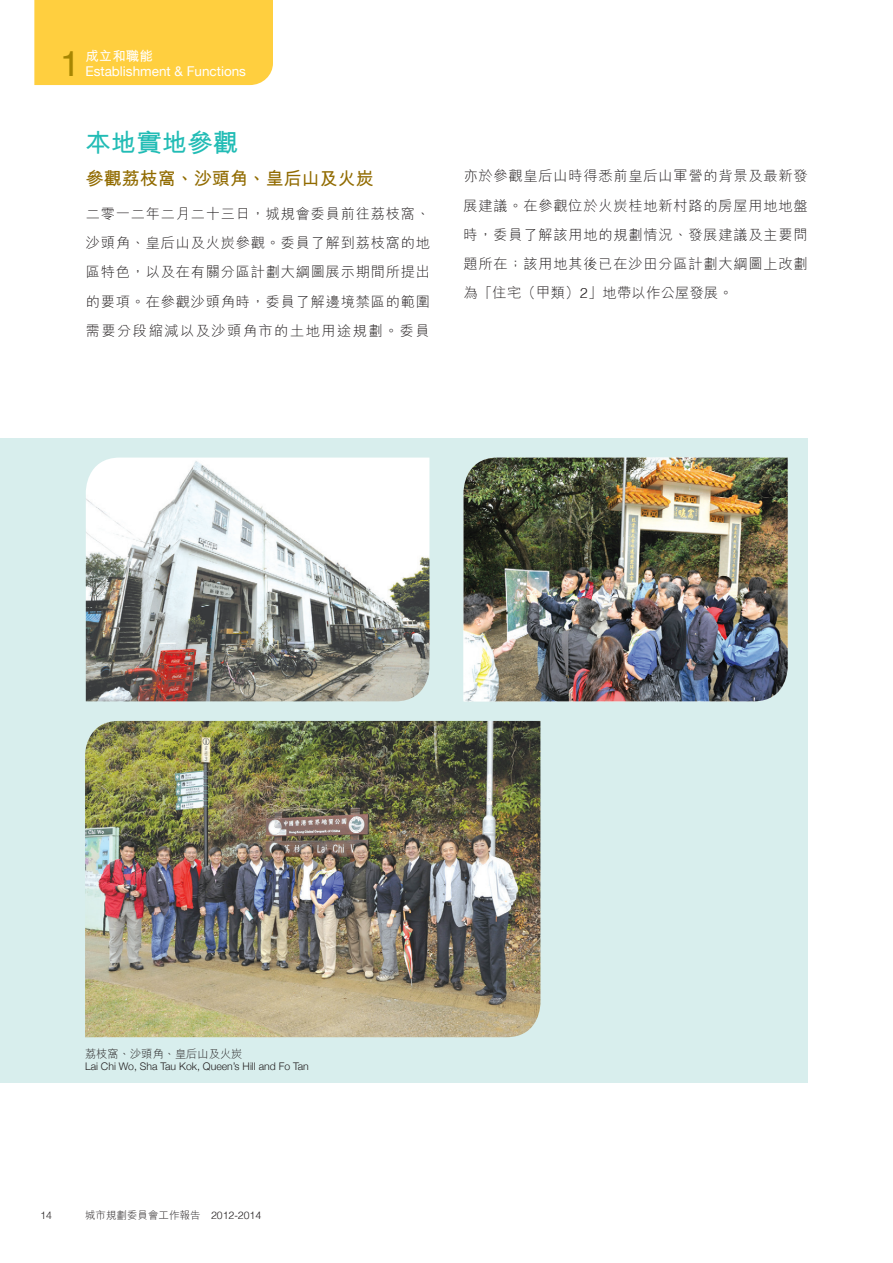
<style>
.page{position:relative;width:893px;height:1263px;background:#fff}
.page>*{position:absolute;margin:0;border:0;box-sizing:border-box;transform-origin:0 0}
.t1{font:36px "Helvetica";color:#a78602}
.t2{font:700 25.5px "M Hei HK";color:#22bcb5}
.Chi_sub2-head{font:700 18px "M Hei HK";color:#916b00}
.chi_body_text{font:300 14.25px/29.2px "M Hei HK";letter-spacing:.055em;color:#231f20;text-align:justify}
.t3{font:13.5px "Helvetica Neue";color:#fff}
.t4{font:700 13.5px "M Hei HK";color:#fff}
.Chi_cap_text{font:300 11.25px "M Hei HK";color:#231f20}
.Chi_cap_text-2{font:300 10.5px "Helvetica Neue";color:#231f20}
.t5{font:300 10.5px "M Hei HK";color:#231f20}
.s1{font-family:"Helvetica"}
</style>
<div class="page">
<div style="left:34px;top:0;width:239px;height:85px;background:#ffcf3f"></div>
<div style="left:0;top:438px;width:807px;height:644px;background:#d8eeed"></div>
<img style="left:85px;top:721px;width:455px;height:316px">
<img style="left:86px;top:458px;width:343px;height:243px">
<img style="left:463px;top:458px;width:325px;height:243px">
<h1 class="t1" style="left:60px;top:36px;width:22px">1</h1>
<p class="t4" style="left:85px;top:46px;width:69px">成立和職能</p>
<p class="t3" style="left:85px;top:62px;width:162px">Establishment &amp; Functions</p>
<p class="t2" style="left:85px;top:124px;width:155px">本地實地參觀</p>
<p class="Chi_sub2-head" style="left:86px;top:165px;width:289px">參觀荔枝窩、沙頭角、皇后山及火炭</p>
<p class="chi_body_text" style="left:86px;top:199px;width:346px">二零一二年二月二十三日，城規會委員前往荔枝窩、沙頭角、皇后山及火炭參觀。委員了解到荔枝窩的地區特色，以及在有關分區計劃大綱圖展示期間所提出的要項。在參觀沙頭角時，委員了解邊境禁區的範圍需要分段縮減以及沙頭角市的土地用途規劃。委員</p>
<p class="chi_body_text" style="left:463px;top:161px;width:346px">亦於參觀皇后山時得悉前皇后山軍營的背景及最新發展建議。在參觀位於火炭桂地新村路的房屋用地地盤時，委員了解該用地的規劃情況、發展建議及主要問題所在；該用地其後已在沙田分區計劃大綱圖上改劃為「住宅（甲類）<span class="s1">2</span>」地帶以作公屋發展。</p>
<p class="Chi_cap_text" style="left:85px;top:1046px;width:159px">荔枝窩、沙頭角、皇后山及火炭</p>
<p class="Chi_cap_text-2" style="left:85px;top:1058px;width:225px">Lai Chi Wo, Sha Tau Kok, Queen’s Hill and Fo Tan</p>
<p class="Chi_cap_text-2" style="left:40px;top:1206px;width:13px">14</p>
<p class="t5" style="left:85px;top:1208px;width:178px">城市規劃委員會工作報告　<span class="s1">2012-2014</span></p>
</div>
